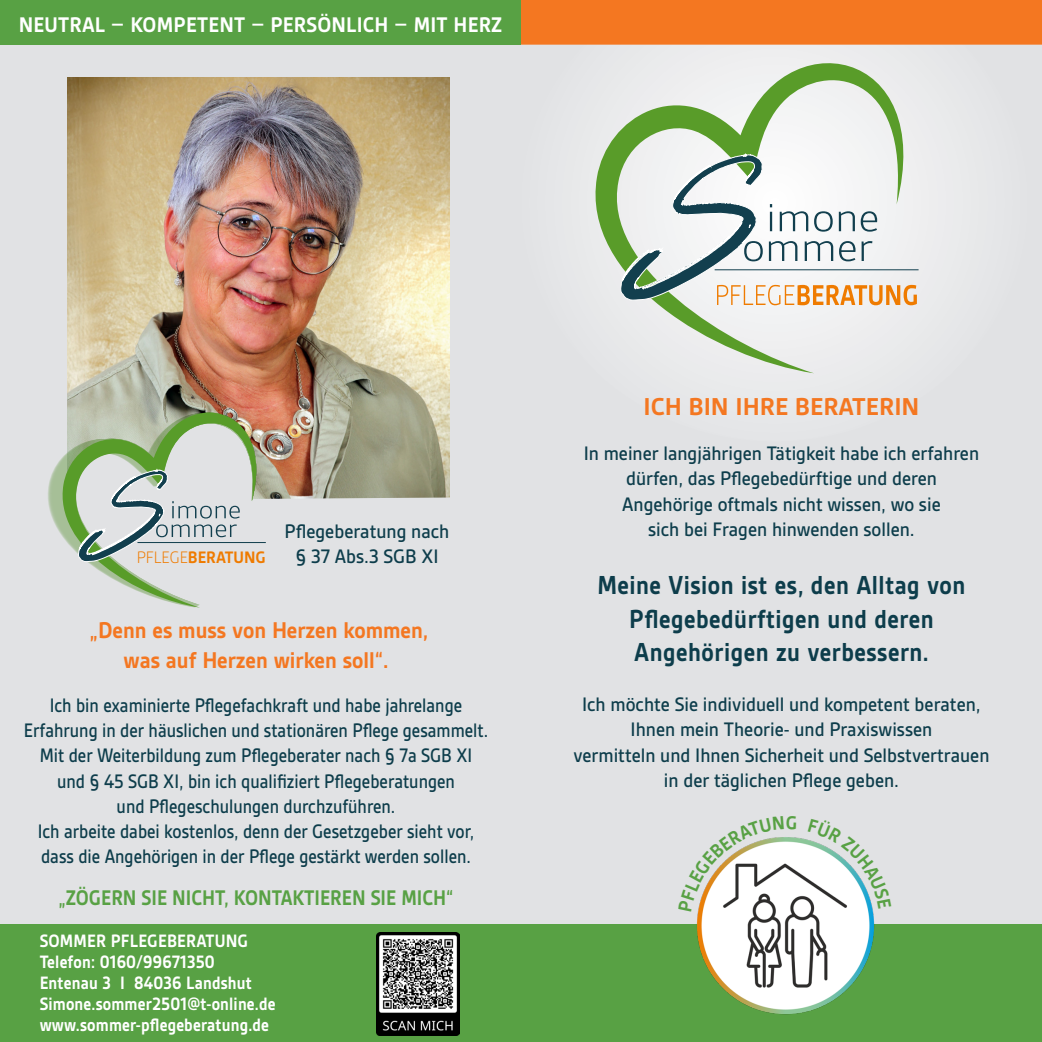
<style>
.page{position:relative;width:1042px;height:1042px;background:#e1e2e4}
.page>*{position:absolute;margin:0;border:0;box-sizing:border-box;transform-origin:0 0}
.t1{font:700 28px/33.2px "Gesta";letter-spacing:.02em;color:#0d3d4b;text-align:center;scale:.91 1}
.t2{font:700 26.25px "Gesta";color:#f47721}
.t3{font:700 24.5px/29.4px "Gesta";color:#f47721;text-align:center;scale:.95 1}
.t4{font:700 22.75px "Gesta";color:#58a144;scale:.88 1}
.t5{font:700 22.75px "Gesta";letter-spacing:.01em;color:#fff;scale:.94 1}
.t6{font:500 21px/25.2px "Gesta";color:#0d3d4b;text-align:center;scale:.88 1}
.t7{font:500 21px/25.2px "Gesta";color:#0d3d4b;text-align:center;scale:.95 1}
.t8{font:700 19.25px/21px "Gesta";letter-spacing:.01em;color:#fff;scale:.9 1}
.t9{font:700 17.85px "Gesta";color:#ef7b00;scale:.95 1}
.s1{font-weight:300}
</style>
<div class="page">
<div style="left:694px;top:45px;width:252px;height:329px;background:#ebebed"></div>
<svg style="left:595px;top:53px;width:342px;height:320px;fill:#ececee"></svg>
<hr style="left:714px;top:269px;width:204px;height:1px;background:#123f4e">
<svg style="left:620px;top:151px;width:297px;height:154px"></svg>
<img style="left:68px;top:78px;width:382px;height:340px">
<div style="left:0;top:925px;width:1042px;height:117px;background:#58a144"></div>
<svg style="left:278px;top:418px;width:172px;height:81px"></svg>
<img style="left:67px;top:384px;width:211px;height:115px">
<svg style="left:48px;top:412px;width:208px;height:196px"></svg>
<hr style="left:138px;top:542px;width:128px;height:1px;background:#123f4e">
<div style="left:0;top:0;width:521px;height:45px;background:#58a144"></div>
<div style="left:521px;top:0;width:521px;height:45px;background:#f47721"></div>
<img style="left:693px;top:837px;width:185px;height:178px">
<img style="left:376px;top:932px;width:83px;height:103px">
<svg style="left:693px;top:837px;width:103px;height:74px"></svg>
<svg style="left:808px;top:837px;width:70px;height:72px"></svg>
<p class="t5" style="left:19px;top:11px;width:516px">NEUTRAL – KOMPETENT – PERSÖNLICH – MIT HERZ</p>
<p class="t9" style="left:137px;top:547px;width:137px"><span class="s1">PFLEGE</span>BERATUNG</p>
<p class="t7" style="left:285px;top:518px;width:175px">Pflegeberatung nach § 37 Abs.3 SGB XI</p>
<p class="t3" style="left:90px;top:615px;width:358px">„Denn es muss von Herzen kommen, was auf Herzen wirken soll“.</p>
<p class="t6" style="left:24px;top:692px;width:529px">Ich bin examinierte Pflegefachkraft und habe jahrelange Erfahrung in der häuslichen und stationären Pflege gesammelt.<br>Mit der Weiterbildung zum Pflegeberater nach § 7a SGB XI und § 45 SGB XI, bin ich qualifiziert Pflegeberatungen<br>und Pflegeschulungen durchzuführen.<br>Ich arbeite dabei kostenlos, denn der Gesetzgeber sieht vor, dass die Angehörigen in der Pflege gestärkt werden sollen.</p>
<p class="t4" style="left:59px;top:885px;width:450px">„ZÖGERN SIE NICHT, KONTAKTIEREN SIE MICH“</p>
<p class="t8" style="left:40px;top:930px;width:264px">SOMMER PFLEGEBERATUNG<br>Telefon: 0160/99671350<br>Entenau 3 I 84036 Landshut<br>Simone.sommer2501@t-online.de www.sommer-pflegeberatung.de</p>
<p class="t2" style="left:643px;top:392px;width:277px">ICH BIN IHRE BERATERIN</p>
<p class="t7" style="left:584px;top:441px;width:418px">In meiner langjährigen Tätigkeit habe ich erfahren dürfen, das Pflegebedürftige und deren Angehörige oftmals nicht wissen, wo sie<br>sich bei Fragen hinwenden sollen.</p>
<h1 class="t1" style="left:597px;top:569px;width:406px">Meine Vision ist es, den Alltag von<br>Pflegebedürftigen und deren<br>Angehörigen zu verbessern.</h1>
<p class="t7" style="left:573px;top:692px;width:439px">Ich möchte Sie individuell und kompetent beraten, Ihnen mein Theorie- und Praxiswissen<br>vermitteln und Ihnen Sicherheit und Selbstvertrauen in der täglichen Pflege geben.</p>
</div>
